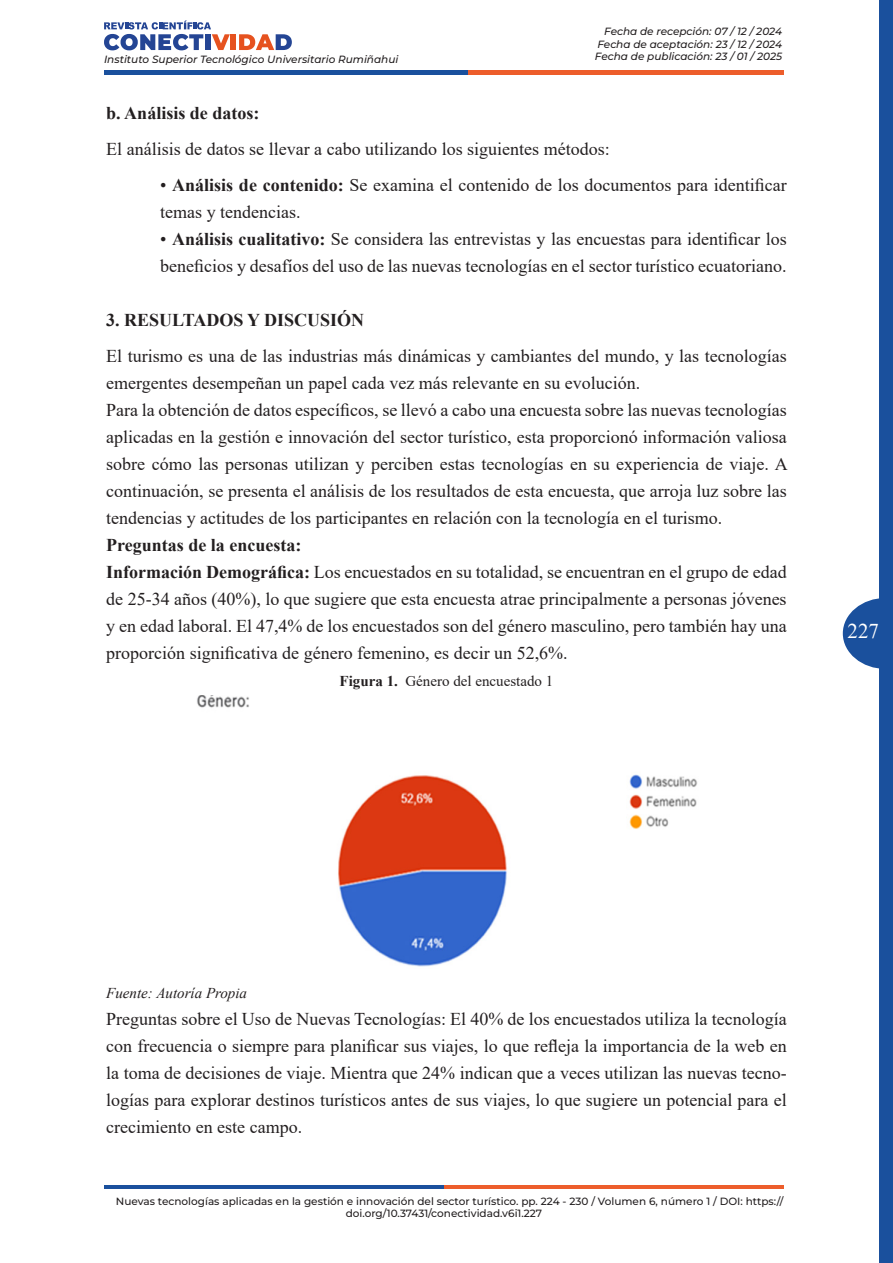
<style>
.page{position:relative;width:893px;height:1263px;background:#fff}
.page>*{position:absolute;margin:0;border:0;box-sizing:border-box;transform-origin:0 0}
.t1{font:21px "Times New Roman";color:#fff}
.List_Paragraph{font:18px/27px "Times New Roman";color:#231f20}
.Heading_1{font:700 18px "Times New Roman";color:#231f20}
.List_Paragraph-2{font:700 18px "Times New Roman";color:#231f20}
.t2{font:15px "Times New Roman";color:#231f20}
.t3{font:italic 15px "Times New Roman";color:#231f20}
.t4{font:500 10.5px/12.6px "Montserrat";color:#231f20}
.t5{font:italic 500 10.5px "Montserrat";color:#231f20}
.s1{font-weight:700}
</style>
<div class="page">
<hr style="left:104px;top:1185px;width:340px;height:3px;background:#1a509d">
<hr style="left:444px;top:1185px;width:339px;height:3px;background:#ed5d2b">
<svg style="left:104px;top:21px;width:126px;height:29px"></svg>
<div style="left:231px;top:34px;width:5px;height:16px;background:#e6521f"></div>
<svg style="left:239px;top:34px;width:53px;height:16px"></svg>
<div style="left:104px;top:70px;width:364px;height:5px;background:#1a509d"></div>
<div style="left:468px;top:70px;width:315px;height:5px;background:#ed5d2b"></div>
<div style="left:879px;top:0;width:14px;height:1263px;background:#1a509d"></div>
<svg style="left:843px;top:598px;width:36px;height:71px"></svg>
<img style="left:197px;top:695px;width:501px;height:272px">
<p class="t5" style="left:104px;top:52px;width:296px">Instituto Superior Tecnológico Universitario Rumiñahui</p>
<p class="t5" style="left:604px;top:24px;width:179px">Fecha de recepción: 07 / 12 / 2024</p>
<p class="t5" style="left:597px;top:36px;width:186px">Fecha de aceptación: 23 / 12 / 2024</p>
<p class="t5" style="left:595px;top:49px;width:189px">Fecha de publicación: 23 / 01 / 2025</p>
<p class="List_Paragraph-2" style="left:106px;top:99px;width:155px">b. Análisis de datos:</p>
<p class="List_Paragraph" style="left:106px;top:134px;width:505px">El análisis de datos se llevar a cabo utilizando los siguientes métodos:</p>
<p class="List_Paragraph" style="left:160px;top:170px;width:628px">• <span class="s1">Análisis de contenido:</span> Se examina el contenido de los documentos para identificar temas y tendencias.</p>
<p class="List_Paragraph" style="left:160px;top:224px;width:628px">• <span class="s1">Análisis cualitativo:</span> Se considera las entrevistas y las encuestas para identificar los beneficios y desafíos del uso de las nuevas tecnologías en el sector turístico ecuatoriano.</p>
<p class="Heading_1" style="left:106px;top:306px;width:259px">3. RESULTADOS Y DISCUSIÓN</p>
<p class="List_Paragraph" style="left:106px;top:341px;width:682px">El turismo es una de las industrias más dinámicas y cambiantes del mundo, y las tecnologías emergentes desempeñan un papel cada vez más relevante en su evolución.</p>
<p class="List_Paragraph" style="left:106px;top:395px;width:683px;text-align:justify">Para la obtención de datos específicos, se llevó a cabo una encuesta sobre las nuevas tecnologías aplicadas en la gestión e innovación del sector turístico, esta proporcionó información valiosa sobre cómo las personas utilizan y perciben estas tecnologías en su experiencia de viaje. A continuación, se presenta el análisis de los resultados de esta encuesta, que arroja luz sobre las tendencias y actitudes de los participantes en relación con la tecnología en el turismo.</p>
<p class="Heading_1" style="left:106px;top:531px;width:197px">Preguntas de la encuesta:</p>
<p class="List_Paragraph" style="left:106px;top:557px;width:682px;text-align:justify"><span class="s1">Información Demográfica:</span> Los encuestados en su totalidad, se encuentran en el grupo de edad de 25-34 años (40%), lo que sugiere que esta encuesta atrae principalmente a personas jóvenes y en edad laboral. El 47,4% de los encuestados son del género masculino, pero también hay una proporción significativa de género femenino, es decir un 52,6%.</p>
<p class="t2" style="left:340px;top:670px;width:215px"><span class="s1">Figura 1.</span> Género del encuestado 1</p>
<p class="t1" style="left:848px;top:616px;width:33px">227</p>
<p class="t3" style="left:106px;top:982px;width:142px">Fuente: Autoría Propia</p>
<p class="List_Paragraph" style="left:106px;top:1004px;width:682px;text-align:justify">Preguntas sobre el Uso de Nuevas Tecnologías: El 40% de los encuestados utiliza la tecnología con frecuencia o siempre para planificar sus viajes, lo que refleja la importancia de la web en la toma de decisiones de viaje. Mientra que 24% indican que a veces utilizan las nuevas tecno&shy;logías para explorar destinos turísticos antes de sus viajes, lo que sugiere un potencial para el crecimiento en este campo.</p>
<p class="t4" style="left:346px;top:1194px;width:439px;text-indent:-230px">Nuevas tecnologías aplicadas en la gestión e innovación del sector turístico. pp. 224 - 230 / Volumen 6, número 1 / DOI: https:// doi.org/10.37431/conectividad.v6i1.227</p>
</div>
